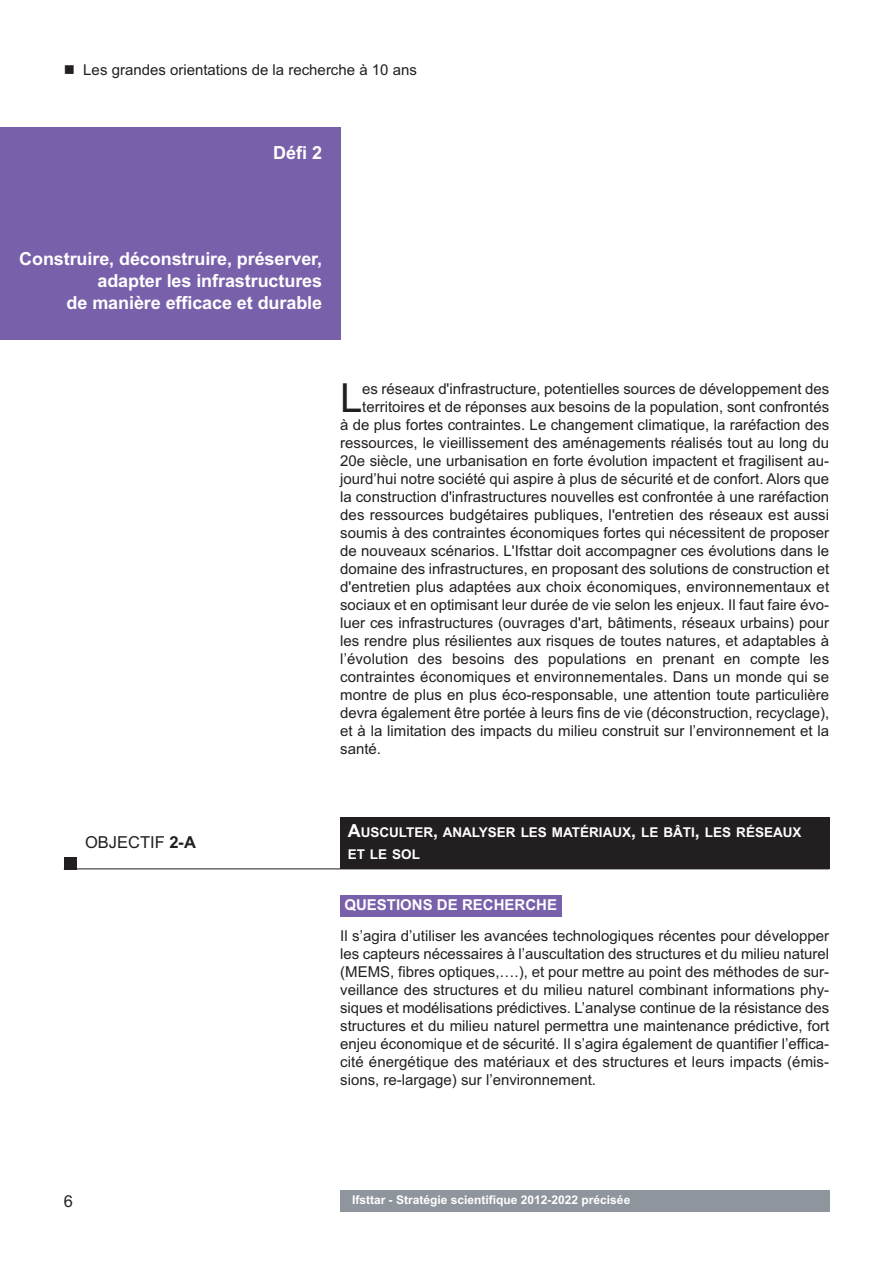
<style>
.page{position:relative;width:893px;height:1263px;background:#fff}
.page>*{position:absolute;margin:0;border:0;box-sizing:border-box;transform-origin:0 0}
.t1{font:40.05px "Arial";color:#231f20}
.t2{font:700 18px/21.6px "Arial";letter-spacing:-.005em;color:#fff;text-align:right}
.t3{font:16.5px "Arial";color:#231f20}
.t4{font:15px/18px "Arial";color:#231f20;text-align:justify}
.t5{font:700 15px "Arial";color:#fff}
.t6{font:700 13.5px/21.6px "Arial";color:#fff}
.t7{font:700 12px "Arial";color:#fff}
.s1{font-weight:700}
.s2{font-size:18px}
</style>
<div class="page">
<div style="left:340px;top:1191px;width:489px;height:21px;background:#8f959d"></div>
<div style="left:0;top:128px;width:340px;height:212px;background:#7960aa"></div>
<hr style="left:64px;top:868px;width:765px;height:1px;background:#231f20">
<div style="left:64px;top:857px;width:13px;height:13px;background:#231f20"></div>
<div style="left:340px;top:818px;width:489px;height:51px;background:#231f20"></div>
<div style="left:340px;top:896px;width:221px;height:21px;background:#7960aa"></div>
<p class="t4" style="left:64px;top:61px;width:355px">■ Les grandes orientations de la recherche à 10 ans</p>
<p class="t2" style="left:273px;top:142px;width:51px">Défi 2</p>
<p class="t2" style="left:19px;top:248px;width:304px">Construire, déconstruire, préserver, adapter les infrastructures<br>de manière efficace et durable</p>
<h1 class="t1" style="left:340px;top:374px;width:24px">L</h1>
<p class="t4" style="left:362px;top:379px;width:468px">es réseaux d'infrastructure, potentielles sources de développement des</p>
<p class="t4" style="left:362px;top:397px;width:468px">territoires et de réponses aux besoins de la population, sont confrontés</p>
<p class="t4" style="left:340px;top:415px;width:490px">à de plus fortes contraintes. Le changement climatique, la raréfaction des</p>
<p class="t4" style="left:340px;top:433px;width:490px">ressources, le vieillissement des aménagements réalisés tout au long du</p>
<p class="t4" style="left:340px;top:451px;width:490px">20e siècle, une urbanisation en forte évolution impactent et fragilisent au-</p>
<p class="t4" style="left:340px;top:469px;width:490px">jourd’hui notre société qui aspire à plus de sécurité et de confort. Alors que</p>
<p class="t4" style="left:340px;top:487px;width:490px">la construction d'infrastructures nouvelles est confrontée à une raréfaction</p>
<p class="t4" style="left:340px;top:505px;width:490px">des ressources budgétaires publiques, l'entretien des réseaux est aussi</p>
<p class="t4" style="left:340px;top:523px;width:490px">soumis à des contraintes économiques fortes qui nécessitent de proposer</p>
<p class="t4" style="left:340px;top:541px;width:490px">de nouveaux scénarios. L'Ifsttar doit accompagner ces évolutions dans le</p>
<p class="t4" style="left:340px;top:559px;width:490px">domaine des infrastructures, en proposant des solutions de construction et</p>
<p class="t4" style="left:340px;top:577px;width:490px">d'entretien plus adaptées aux choix économiques, environnementaux et</p>
<p class="t4" style="left:340px;top:595px;width:490px">sociaux et en optimisant leur durée de vie selon les enjeux. Il faut faire évo-</p>
<p class="t4" style="left:340px;top:613px;width:490px">luer ces infrastructures (ouvrages d'art, bâtiments, réseaux urbains) pour</p>
<p class="t4" style="left:340px;top:631px;width:490px">les rendre plus résilientes aux risques de toutes natures, et adaptables à</p>
<p class="t4" style="left:340px;top:649px;width:490px">l’évolution des besoins des populations en prenant en compte les</p>
<p class="t4" style="left:340px;top:667px;width:490px">contraintes économiques et environnementales. Dans un monde qui se</p>
<p class="t4" style="left:340px;top:685px;width:490px">montre de plus en plus éco-responsable, une attention toute particulière</p>
<p class="t4" style="left:340px;top:703px;width:490px">devra également être portée à leurs fins de vie (déconstruction, recyclage),</p>
<p class="t4" style="left:340px;top:721px;width:490px">et à la limitation des impacts du milieu construit sur l’environnement et la</p>
<p class="t4" style="left:340px;top:739px;width:42px">santé.</p>
<p class="t3" style="left:85px;top:832px;width:112px">ObjeCtIf <span class="s1">2-A</span></p>
<p class="t6" style="left:348px;top:821px;width:455px"><span class="s2">A</span>USCULTER<span class="s2">,</span> ANALYSER LES MATÉRIAUX<span class="s2">,</span> LE BÂTI<span class="s2">,</span> LES RÉSEAUX<br>ET LE SOL</p>
<p class="t5" style="left:344px;top:896px;width:214px">QUESTIONS DE RECHERCHE</p>
<p class="t4" style="left:340px;top:926px;width:490px">Il s’agira d’utiliser les avancées technologiques récentes pour développer les capteurs nécessaires à l’auscultation des structures et du milieu naturel (MeMS, fibres optiques,….), et pour mettre au point des méthodes de sur&shy;veillance des structures et du milieu naturel combinant informations phy&shy;siques et modélisations prédictives. L’analyse continue de la résistance des structures et du milieu naturel permettra une maintenance prédictive, fort enjeu économique et de sécurité. Il s’agira également de quantifier l’effica&shy;cité énergétique des matériaux et des structures et leurs impacts (émis&shy;sions, re-largage) sur l’environnement.</p>
<p class="t3" style="left:64px;top:1191px;width:11px">6</p>
<p class="t7" style="left:352px;top:1193px;width:280px">Ifsttar - Stratégie scientifique 2012-2022 précisée</p>
</div>
